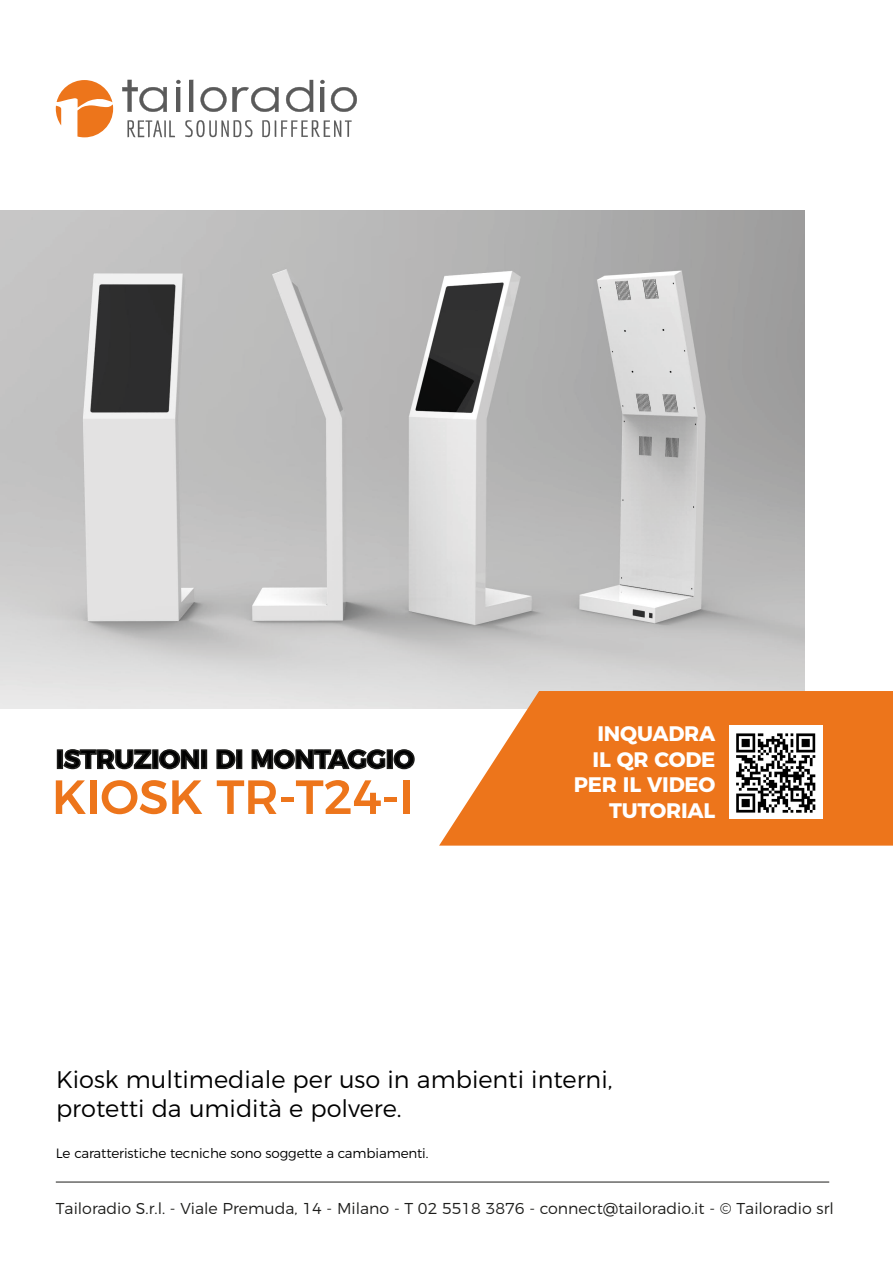
<style>
.page{position:relative;width:893px;height:1263px;background:#fff}
.page>*{position:absolute;margin:0;border:0;box-sizing:border-box;transform-origin:0 0}
.t1{font:700 25.95px "Montserrat";letter-spacing:-.01em;color:#000}
.t2{font:300 24px/28.8px "Montserrat";color:#000}
.t3{font:700 21px/25.5px "Montserrat";letter-spacing:-.01em;color:#fff;text-align:right}
.t4{font:300 15.75px "Montserrat";color:#1d1d1b}
.t5{font:300 13.5px "Montserrat";letter-spacing:-.01em;color:#000}
</style>
<div class="page">
<img style="left:0;top:211px;width:804px;height:497px">
<svg style="left:56px;top:80px;width:57px;height:57px"></svg>
<svg style="left:185px;top:120px;width:68px;height:17px"></svg>
<svg style="left:262px;top:120px;width:90px;height:17px"></svg>
<svg style="left:127px;top:120px;width:48px;height:17px"></svg>
<div style="left:189px;top:80px;width:5px;height:32px;background:#5a5a5a"></div>
<svg style="left:122px;top:80px;width:45px;height:32px"></svg>
<svg style="left:286px;top:80px;width:27px;height:32px"></svg>
<svg style="left:331px;top:87px;width:26px;height:25px"></svg>
<svg style="left:200px;top:87px;width:79px;height:25px"></svg>
<hr style="left:176px;top:87px;width:4px;height:25px;background:#5a5a5a">
<svg style="left:176px;top:80px;width:5px;height:4px"></svg>
<div style="left:320px;top:87px;width:5px;height:25px;background:#5a5a5a"></div>
<svg style="left:320px;top:80px;width:5px;height:4px"></svg>
<svg style="left:56px;top:780px;width:30px;height:34px"></svg>
<div style="left:90px;top:780px;width:7px;height:34px;background:#ed751b"></div>
<svg style="left:102px;top:780px;width:100px;height:34px"></svg>
<svg style="left:217px;top:780px;width:60px;height:34px"></svg>
<hr style="left:281px;top:797px;width:12px;height:4px;background:#ed751b">
<svg style="left:296px;top:780px;width:85px;height:34px"></svg>
<hr style="left:384px;top:797px;width:12px;height:4px;background:#ed751b">
<div style="left:403px;top:780px;width:6px;height:34px;background:#ed751b"></div>
<div style="left:57px;top:749px;width:6px;height:20px;border:2px solid #1d1d1b"></div>
<svg style="left:62px;top:749px;width:90px;height:21px"></svg>
<div style="left:152px;top:749px;width:6px;height:20px;border:2px solid #1d1d1b"></div>
<svg style="left:158px;top:749px;width:42px;height:21px"></svg>
<div style="left:201px;top:749px;width:6px;height:20px;border:2px solid #1d1d1b"></div>
<svg style="left:216px;top:749px;width:20px;height:21px"></svg>
<div style="left:236px;top:749px;width:6px;height:20px;border:2px solid #1d1d1b"></div>
<svg style="left:251px;top:749px;width:136px;height:21px"></svg>
<div style="left:387px;top:749px;width:6px;height:20px;border:2px solid #1d1d1b"></div>
<svg style="left:393px;top:749px;width:22px;height:21px"></svg>
<hr style="left:56px;top:1182px;width:773px;height:1px;background:#1d1d1b">
<svg style="left:439px;top:691px;width:454px;height:155px;background:#ee8637"></svg>
<div style="left:729px;top:725px;width:93px;height:94px;background:#fff"></div>
<img style="left:736px;top:733px;width:80px;height:80px">
<h1 class="t1" style="left:56px;top:738px;width:360px">ISTRUZIONI DI MONTAGGIO</h1>
<h3 class="t3" style="left:574px;top:719px;width:143px">INQUADRA<br>IL QR CODE<br>PER IL VIDEO<br>TUTORIAL</h3>
<h2 class="t2" style="left:56px;top:1063px;width:558px">Kiosk multimediale per uso in ambienti interni, protetti da umidità e polvere.</h2>
<p class="t5" style="left:56px;top:1142px;width:374px">Le caratteristiche tecniche sono soggette a cambiamenti.</p>
<p class="t4" style="left:56px;top:1196px;width:780px">Tailoradio S.r.l. - Viale Premuda, 14 - Milano - T 02 5518 3876 - connect@tailoradio.it - © Tailoradio srl</p>
</div>
